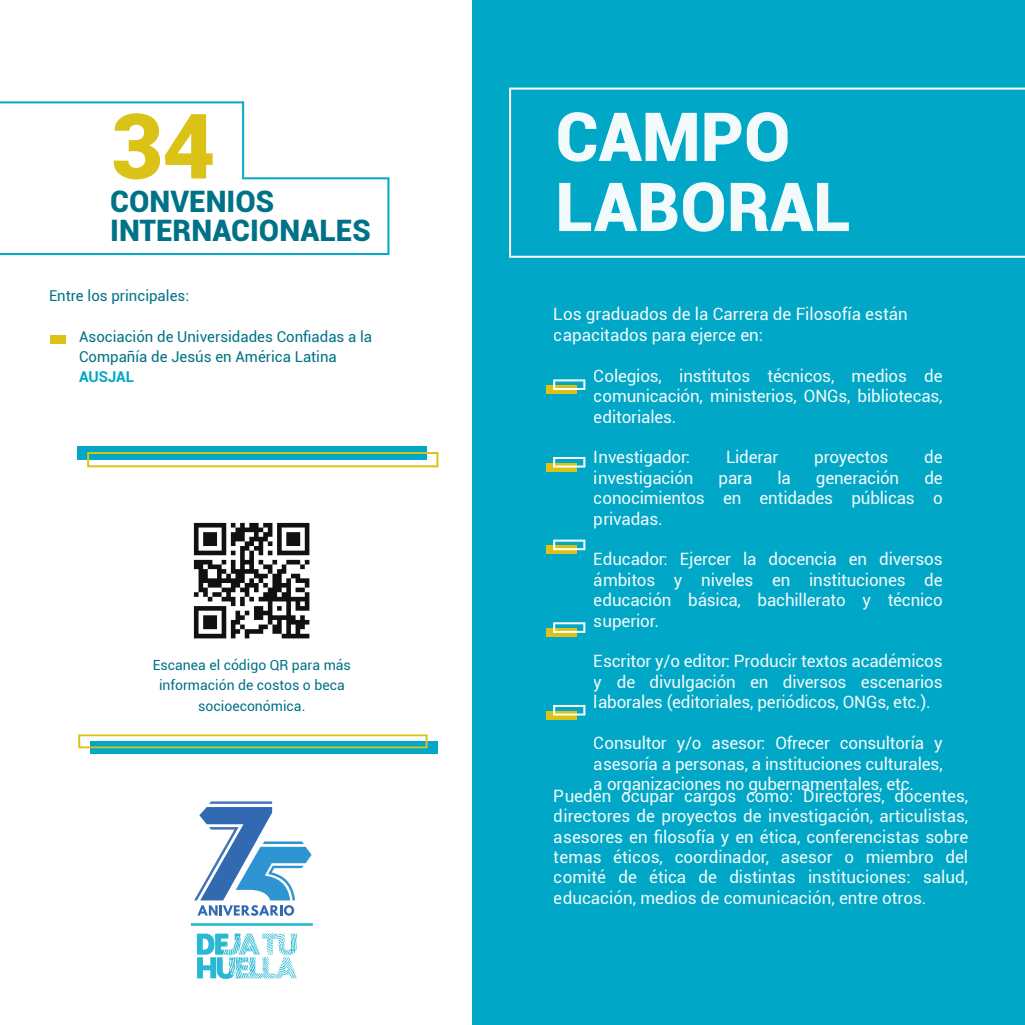
<style>
.page{position:relative;width:1025px;height:1025px;background:#fff}
.page>*{position:absolute;margin:0;border:0;box-sizing:border-box;transform-origin:0 0}
.t1{font:900 90.4px "Roboto";color:#dac316}
.t2{font:900 67.7px/70px "Roboto";color:#fff}
.t3{font:900 29.6px/29px "Roboto";color:#007287}
.t4{font:17px/20.4px "Roboto";letter-spacing:-.01em;color:#fff;text-align:justify}
.t5{font:15px/20px "Roboto";color:#007287}
.t6{font:700 15px "Roboto";color:#00a7c6}
.t7{font:14px/20px "Roboto";color:#007287;text-align:center}
</style>
<div class="page">
<div style="left:473px;top:0;width:552px;height:1024px;background:#00a7c6"></div>
<svg style="left:509px;top:88px;width:516px;height:170px"></svg>
<div style="left:547px;top:385px;width:30px;height:9px;background:#dac316"></div>
<svg style="left:553px;top:379px;width:32px;height:11px"></svg>
<svg style="left:547px;top:463px;width:30px;height:8px"></svg>
<svg style="left:553px;top:457px;width:32px;height:10px"></svg>
<svg style="left:547px;top:545px;width:30px;height:9px"></svg>
<svg style="left:553px;top:539px;width:32px;height:11px"></svg>
<svg style="left:547px;top:628px;width:30px;height:8px"></svg>
<svg style="left:553px;top:622px;width:32px;height:10px"></svg>
<svg style="left:547px;top:711px;width:30px;height:8px"></svg>
<svg style="left:553px;top:705px;width:32px;height:10px"></svg>
<svg style="left:197px;top:933px;width:100px;height:45px"></svg>
<hr style="left:191px;top:923px;width:122px;height:2px;background:#2ab9d4">
<svg style="left:194px;top:801px;width:118px;height:114px"></svg>
<img style="left:193px;top:522px;width:117px;height:117px">
<div style="left:77px;top:446px;width:350px;height:13px;background:#00a7c6"></div>
<svg style="left:87px;top:452px;width:351px;height:15px"></svg>
<svg style="left:90px;top:741px;width:347px;height:12px;background:#0ba8bc"></svg>
<svg style="left:78px;top:734px;width:350px;height:14px"></svg>
<svg style="left:0;top:101px;width:389px;height:154px"></svg>
<div style="left:50px;top:335px;width:15px;height:9px;background:#dac316"></div>
<h1 class="t1" style="left:110px;top:82px;width:106px">34</h1>
<h3 class="t3" style="left:110px;top:185px;width:262px">CONVENIOS<br>INTERNACIONALES</h3>
<p class="t5" style="left:49px;top:285px;width:142px">Entre los principales:</p>
<p class="t5" style="left:79px;top:325px;width:295px">Asociación de Universidades Confiadas a la<br>Compañía de Jesús en América Latina</p>
<p class="t6" style="left:79px;top:365px;width:57px">AUSJAL</p>
<p class="t7" style="left:153px;top:655px;width:200px">Escanea el código QR para más información de costos o beca socioeconómica.</p>
<h2 class="t2" style="left:555px;top:99px;width:297px">CAMPO<br>LABORAL</h2>
<p class="t4" style="left:554px;top:303px;width:355px">Los graduados de la Carrera de Filosofía están capacitados para ejerce en:</p>
<p class="t4" style="left:594px;top:365px;width:350px">Colegios, institutos técnicos, medios de comunicación, ministerios, ONGs, bibliotecas, editoriales.</p>
<p class="t4" style="left:594px;top:446px;width:98px">Investigador:</p>
<p class="t4" style="left:726px;top:446px;width:54px">Liderar</p>
<p class="t4" style="left:814px;top:446px;width:76px">proyectos</p>
<p class="t4" style="left:924px;top:446px;width:20px">de</p>
<p class="t4" style="left:594px;top:467px;width:101px">investigación</p>
<p class="t4" style="left:719px;top:467px;width:35px">para</p>
<p class="t4" style="left:777px;top:467px;width:15px">la</p>
<p class="t4" style="left:816px;top:467px;width:85px">generación</p>
<p class="t4" style="left:594px;top:467px;width:350px;text-indent:330px">de conocimientos en entidades públicas o privadas.</p>
<p class="t4" style="left:594px;top:548px;width:350px">Educador: Ejercer la docencia en diversos ámbitos y niveles en instituciones de educación básica, bachillerato y técnico superior.</p>
<p class="t4" style="left:594px;top:650px;width:350px">Escritor y/o editor: Producir textos académicos y de divulgación en diversos escenarios laborales (editoriales, periódicos, ONGs, etc.).</p>
<p class="t4" style="left:594px;top:732px;width:350px">Consultor y/o asesor: Ofrecer consultoría y asesoría a personas, a instituciones culturales, a organizaciones no gubernamentales, etc.</p>
<p class="t4" style="left:554px;top:784px;width:416px">Pueden ocupar cargos como: Directores, docentes, directores de proyectos de investigación, articulistas, asesores en filosofía y en ética, conferencistas sobre temas éticos, coordinador, asesor o miembro del comité de ética de distintas instituciones: salud, educación, medios de comunicación, entre otros.</p>
</div>
